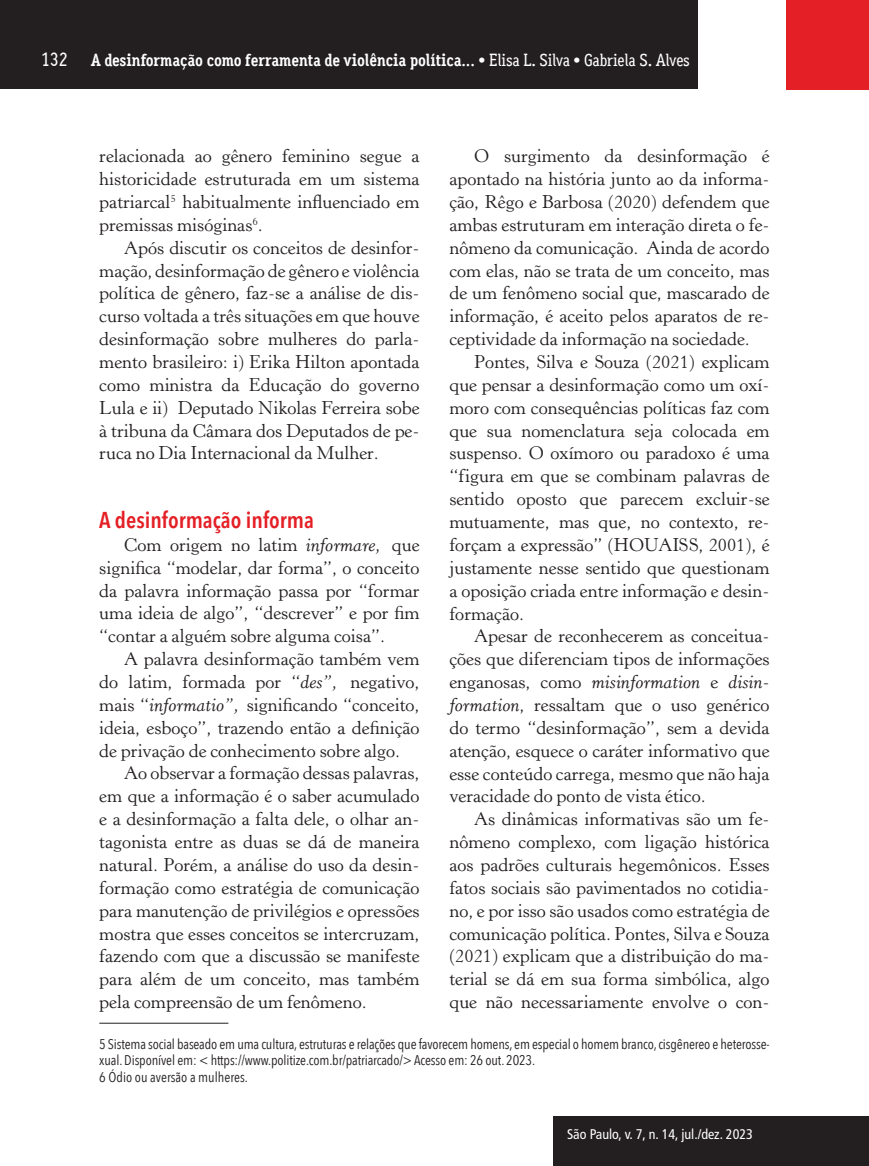
<style>
.page{position:relative;width:869px;height:1166px;background:#fff}
.page>*{position:absolute;margin:0;border:0;box-sizing:border-box;transform-origin:0 0}
.t1{font:600 condensed 22.75px "Avenir Next LT Pro";color:#e41f25}
.t2{font:18.38px/22.9px "Horley Old Style";color:#231f20;text-align:justify}
.t3{font:700 17.5px "Aaux Office";letter-spacing:-.01em;color:#fff}
.t4{font:14px/16.8px "Avenir Next Condensed";letter-spacing:-.01em;color:#231f20}
.t5{font:condensed 14px "Frutiger LT Std";color:#fff}
.s1{font-weight:500;font-size:19.25px}
.s2{font-weight:500}
.s3{font-style:italic}
</style>
<div class="page">
<div style="left:785px;top:0;width:83px;height:90px;background:#e41f25"></div>
<div style="left:0;top:0;width:697px;height:89px;background:#231f20"></div>
<div style="left:553px;top:1116px;width:314px;height:50px;background:#231f20"></div>
<hr style="left:99px;top:1022px;width:129px;height:1px;background:#231f20">
<p class="t3" style="left:42px;top:49px;width:649px"><span class="s1">132</span> A desinformação como ferramenta de violência política... <span class="s2">• Elisa L. Silva • Gabriela S. Alves</span></p>
<p class="t2" style="left:99px;top:145px;width:321px">relacionada ao gênero feminino segue a historicidade estruturada em um sistema patriarcal<sup>5</sup> habitualmente influenciado em premissas misóginas<sup>6</sup>.</p>
<p class="t2" style="left:99px;top:236px;width:321px;text-indent:25px">Após discutir os conceitos de desinfor&shy;mação, desinformação de gênero e violência política de gênero, faz-se a análise de dis&shy;curso voltada a três situações em que houve desinformação sobre mulheres do parla&shy;mento brasileiro: i) Erika Hilton apontada como ministra da Educação do governo Lula e ii) Deputado Nikolas Ferreira sobe à tribuna da Câmara dos Deputados de pe&shy;ruca no Dia Internacional da Mulher.</p>
<p class="t2" style="left:449px;top:145px;width:321px;text-indent:25px">O surgimento da desinformação é apontado na história junto ao da informa&shy;ção, Rêgo e Barbosa (2020) defendem que ambas estruturam em interação direta o fe&shy;nômeno da comunicação. Ainda de acordo com elas, não se trata de um conceito, mas de um fenômeno social que, mascarado de informação, é aceito pelos aparatos de re&shy;ceptividade da informação na sociedade.</p>
<p class="t2" style="left:449px;top:351px;width:321px;text-indent:25px">Pontes, Silva e Souza (2021) explicam que pensar a desinformação como um oxí&shy;moro com consequências políticas faz com que sua nomenclatura seja colocada em suspenso. O oxímoro ou paradoxo é uma “figura em que se combinam palavras de sentido oposto que parecem excluir-se mutuamente, mas que, no contexto, re&shy;forçam a expressão” (HOUAISS, 2001), é justamente nesse sentido que questionam a oposição criada entre informação e desin&shy;formação.</p>
<p class="t2" style="left:449px;top:625px;width:321px;text-indent:25px">Apesar de reconhecerem as conceitua&shy;ções que diferenciam tipos de informações enganosas, como <span class="s3">misinformation</span> e <span class="s3">disin&shy;formation</span>, ressaltam que o uso genérico do termo “desinformação”, sem a devida atenção, esquece o caráter informativo que esse conteúdo carrega, mesmo que não haja veracidade do ponto de vista ético.</p>
<p class="t2" style="left:449px;top:808px;width:322px;text-indent:25px">As dinâmicas informativas são um fe&shy;nômeno complexo, com ligação histórica aos padrões culturais hegemônicos. Esses fatos sociais são pavimentados no cotidia&shy;no, e por isso são usados como estratégia de comunicação política. Pontes, Silva e Souza (2021) explicam que a distribuição do ma&shy;terial se dá em sua forma simbólica, algo que não necessariamente envolve o con-</p>
<p class="t4" style="left:99px;top:1034px;width:671px">5 Sistema social baseado em uma cultura, estruturas e relações que favorecem homens, em especial o homem branco, cisgênereo e heterosse&shy;xual. Disponível em: &lt; https://www.politize.com.br/patriarcado/&gt; Acesso em: 26 out. 2023.<br>6 Ódio ou aversão a mulheres.</p>
<p class="t1" style="left:99px;top:506px;width:216px">A desinformação informa</p>
<p class="t2" style="left:99px;top:534px;width:321px;text-indent:25px">Com origem no latim <span class="s3">informare,</span> que significa “modelar, dar forma”, o conceito da palavra informação passa por “formar uma ideia de algo”, “descrever” e por fim “contar a alguém sobre alguma coisa”.</p>
<p class="t2" style="left:99px;top:648px;width:321px;text-indent:25px">A palavra desinformação também vem do latim, formada por “<span class="s3">des”,</span> negativo, mais “<span class="s3">informatio”,</span> significando “conceito, ideia, esboço”, trazendo então a definição de privação de conhecimento sobre algo.</p>
<p class="t2" style="left:99px;top:762px;width:321px;text-indent:25px">Ao observar a formação dessas palavras, em que a informação é o saber acumulado e a desinformação a falta dele, o olhar an&shy;tagonista entre as duas se dá de maneira natural. Porém, a análise do uso da desin&shy;formação como estratégia de comunicação para manutenção de privilégios e opressões mostra que esses conceitos se intercruzam, fazendo com que a discussão se manifeste para além de um conceito, mas também pela compreensão de um fenômeno.</p>
<p class="t5" style="left:567px;top:1126px;width:187px">São Paulo, v. 7, n. 14, jul./dez. 2023</p>
</div>
